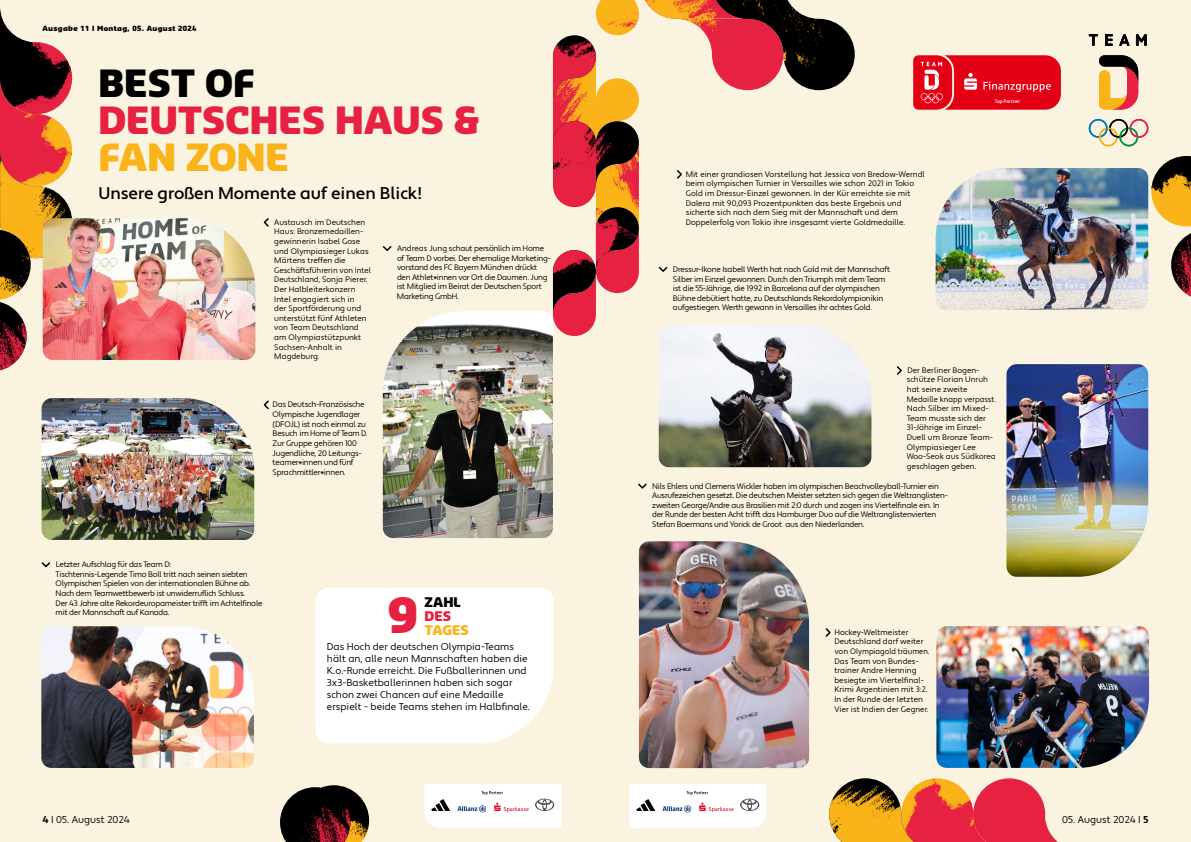
<style>
.page{position:relative;width:1191px;height:842px;background:#f9f3e0}
.page>*{position:absolute;margin:0;border:0;box-sizing:border-box;transform-origin:0 0}
.t1{font:900 48px "Sansa";color:#e62142}
.t2{font:900 36.6px "Sansa";color:#e62142}
.t3{font:900 36.6px "Sansa";color:#fab319}
.t4{font:900 36.6px "Sansa";letter-spacing:-.01em;color:#000}
.t5{font:500 17px "Apertura";color:#000}
.t6{font:900 13px "Sansa";letter-spacing:-.01em;color:#fab319}
.t7{font:900 13px "Sansa";color:#000}
.t8{font:900 13px "Sansa";color:#e62142}
.t9{font:10px/12px "Apertura";color:#000}
.t10{font:8.1px/9.7px "Apertura";letter-spacing:-.03em;color:#000}
.t11{font:8px/9.6px "Apertura";letter-spacing:-.03em;color:#000}
.t12{font:8px/9.6px "Apertura";color:#000}
.t13{font:900 7px "Sansa";letter-spacing:.05em;color:#000}
.t14{font:500 condensed 5.1px "Apertura";letter-spacing:.015em;color:#fff}
.s1{font-weight:700}
</style>
<div class="page">
<svg style="left:1151px;top:156px;width:40px;height:141px"></svg>
<img style="left:1171px;top:233px;width:20px;height:63px">
<img style="left:639px;top:541px;width:170px;height:227px">
<img style="left:1006px;top:364px;width:142px;height:213px">
<img style="left:936px;top:626px;width:213px;height:142px">
<svg style="left:263px;top:218px;width:6px;height:9px"></svg>
<svg style="left:638px;top:483px;width:9px;height:6px"></svg>
<svg style="left:825px;top:628px;width:6px;height:9px"></svg>
<img style="left:41px;top:626px;width:213px;height:142px">
<svg style="left:41px;top:562px;width:10px;height:6px"></svg>
<img style="left:383px;top:311px;width:170px;height:227px">
<img style="left:42px;top:398px;width:212px;height:142px">
<svg style="left:263px;top:400px;width:6px;height:10px"></svg>
<img style="left:659px;top:336px;width:212px;height:131px">
<svg style="left:896px;top:366px;width:6px;height:9px"></svg>
<img style="left:1061px;top:168px;width:87px;height:142px">
<svg style="left:382px;top:246px;width:10px;height:5px"></svg>
<img style="left:72px;top:218px;width:183px;height:142px">
<div style="left:315px;top:588px;width:239px;height:155px;background:#fff"></div>
<svg style="left:1088px;top:119px;width:60px;height:27px"></svg>
<svg style="left:1099px;top:55px;width:39px;height:54px"></svg>
<svg style="left:1088px;top:34px;width:10px;height:12px"></svg>
<svg style="left:1105px;top:34px;width:7px;height:12px"></svg>
<svg style="left:1119px;top:34px;width:10px;height:12px"></svg>
<svg style="left:1136px;top:34px;width:10px;height:12px"></svg>
<svg style="left:629px;top:784px;width:137px;height:44px;background:#f3f1f2"></svg>
<svg style="left:425px;top:784px;width:136px;height:44px;background:#f3f1f2"></svg>
<svg style="left:553px;top:0;width:508px;height:336px"></svg>
<img style="left:553px;top:35px;width:86px;height:280px">
<svg style="left:914px;top:778px;width:144px;height:64px"></svg>
<img style="left:829px;top:778px;width:85px;height:64px">
<svg style="left:323px;top:785px;width:46px;height:57px"></svg>
<img style="left:280px;top:787px;width:70px;height:55px">
<svg style="left:0;top:7px;width:72px;height:364px"></svg>
<img style="left:0;top:230px;width:31px;height:70px">
<p class="t13" style="left:42px;top:23px;width:156px">Ausgabe 11 I Montag, 05. August 2024</p>
<h2 class="t4" style="left:98px;top:59px;width:158px">BEST OF</h2>
<h2 class="t2" style="left:98px;top:95px;width:383px">DEUTSCHES HAUS &amp;</h2>
<h2 class="t3" style="left:98px;top:132px;width:192px">FAN ZONE</h2>
<h3 class="t5" style="left:98px;top:183px;width:325px">Unsere großen Momente auf einen Blick!</h3>
<p class="t12" style="left:274px;top:217px;width:98px">Austausch im Deutschen<br>Haus: Bronzemedaillen&shy;gewinnerin Isabel Gose und Olympiasieger Lukas<br>Märtens treffen die<br>Geschäftsführerin von Intel<br>Deutschland, Sonja Pierer.<br>Der Halbleiterkonzern<br>Intel engagiert sich in<br>der Sportförderung und unterstützt fünf Athleten von Team Deutschland am Olympiastützpunkt<br>Sachsen-Anhalt in<br>Magdeburg.</p>
<p class="t10" style="left:273px;top:400px;width:96px">Das Deutsch-Französische<br>Olympische Jugendlager (DFOJL) ist noch einmal zu<br>Besuch im Home of Team D.<br>Zur Gruppe gehören 100<br>Jugendliche, 20 Leitungs&shy;teamer*innen und fünf<br>Sprachmittler*innen.</p>
<p class="t11" style="left:397px;top:244px;width:155px">Andreas Jung schaut persönlich im Home of Team D vorbei. Der ehemalige Marketing&shy;vorstand des FC Bayern München drückt den Athlet*innen vor Ort die Daumen. Jung ist Mitglied im Beirat der Deutschen Sport Marketing GmbH.</p>
<p class="t11" style="left:56px;top:560px;width:208px">Letzter Aufschlag für das Team D:<br>Tischtennis-Legende Timo Boll tritt nach seinen siebten Olympischen Spielen von der internationalen Bühne ab.<br>Nach dem Teamwettbewerb ist unwiderruflich Schluss.<br>Der 43 Jahre alte Rekordeuropameister trifft im Achtelfinale mit der Mannschaft auf Kanada.</p>
<h3 class="t7" style="left:424px;top:593px;width:38px">ZAHL</h3>
<h3 class="t8" style="left:424px;top:607px;width:28px">DES</h3>
<h3 class="t6" style="left:424px;top:621px;width:46px">TAGES</h3>
<h1 class="t1" style="left:388px;top:582px;width:31px">9</h1>
<p class="t9" style="left:327px;top:641px;width:205px">Das Hoch der deutschen Olympia-Teams hält an, alle neun Mannschaften haben die K.o.-Runde erreicht. Die Fußballerinnen und 3x3-Basketballerinnen haben sich sogar schon zwei Chancen auf eine Medaille erspielt - beide Teams stehen im Halbfinale.</p>
<p class="t12" style="left:685px;top:169px;width:240px">Mit einer grandiosen Vorstellung hat Jessica von Bredow-Werndl beim olympischen Turnier in Versailles wie schon 2021 in Tokio Gold im Dressur-Einzel gewonnen. In der Kür erreichte sie mit Dalera mit 90,093 Prozentpunkten das beste Ergebnis und sicherte sich nach dem Sieg mit der Mannschaft und dem Doppelerfolg von Tokio ihre insgesamt vierte Goldmedaille.</p>
<p class="t11" style="left:673px;top:265px;width:219px">Dressur-Ikone Isabell Werth hat nach Gold mit der Mannschaft Silber im Einzel gewonnen. Durch den Triumph mit dem Team ist die 55-Jährige, die 1992 in Barcelona auf der olympischen Bühne debütiert hatte, zu Deutschlands Rekordolympionikin aufgestiegen. Werth gewann in Versailles ihr achtes Gold.</p>
<p class="t14" style="left:994px;top:98px;width:27px">Top Partner</p>
<p class="t12" style="left:906px;top:366px;width:91px">Der Berliner Bogen&shy;schütze Florian Unruh hat seine zweite<br>Medaille knapp verpasst.<br>Nach Silber im Mixed-<br>Team musste sich der<br>31-Jährige im Einzel-<br>Duell um Bronze Team-<br>Olympiasieger Lee<br>Woo-Seok aus Südkorea geschlagen geben.</p>
<p class="t11" style="left:652px;top:481px;width:297px">Nils Ehlers und Clemens Wickler haben im olympischen Beachvolleyball-Turnier ein Ausrufezeichen gesetzt. Die deutschen Meister setzten sich gegen die Weltranglisten&shy;zweiten George/Andre aus Brasilien mit 2:0 durch und zogen ins Viertelfinale ein. In der Runde der besten Acht trifft das Hamburger Duo auf die Weltranglistenvierten Stefan Boermans und Yorick de Groot aus den Niederlanden.</p>
<p class="t12" style="left:834px;top:627px;width:97px">Hockey-Weltmeister<br>Deutschland darf weiter von Olympiagold träumen.<br>Das Team von Bundes&shy;trainer Andre Henning besiegte im Viertelfinal-<br>Krimi Argentinien mit 3:2.<br>In der Runde der letzten<br>Vier ist Indien der Gegner.</p>
<p class="t9" style="left:43px;top:814px;width:89px"><span class="s1">4</span> I 05. August 2024</p>
<p class="t9" style="left:1062px;top:814px;width:88px">05. August 2024 I <span class="s1">5</span></p>
</div>
